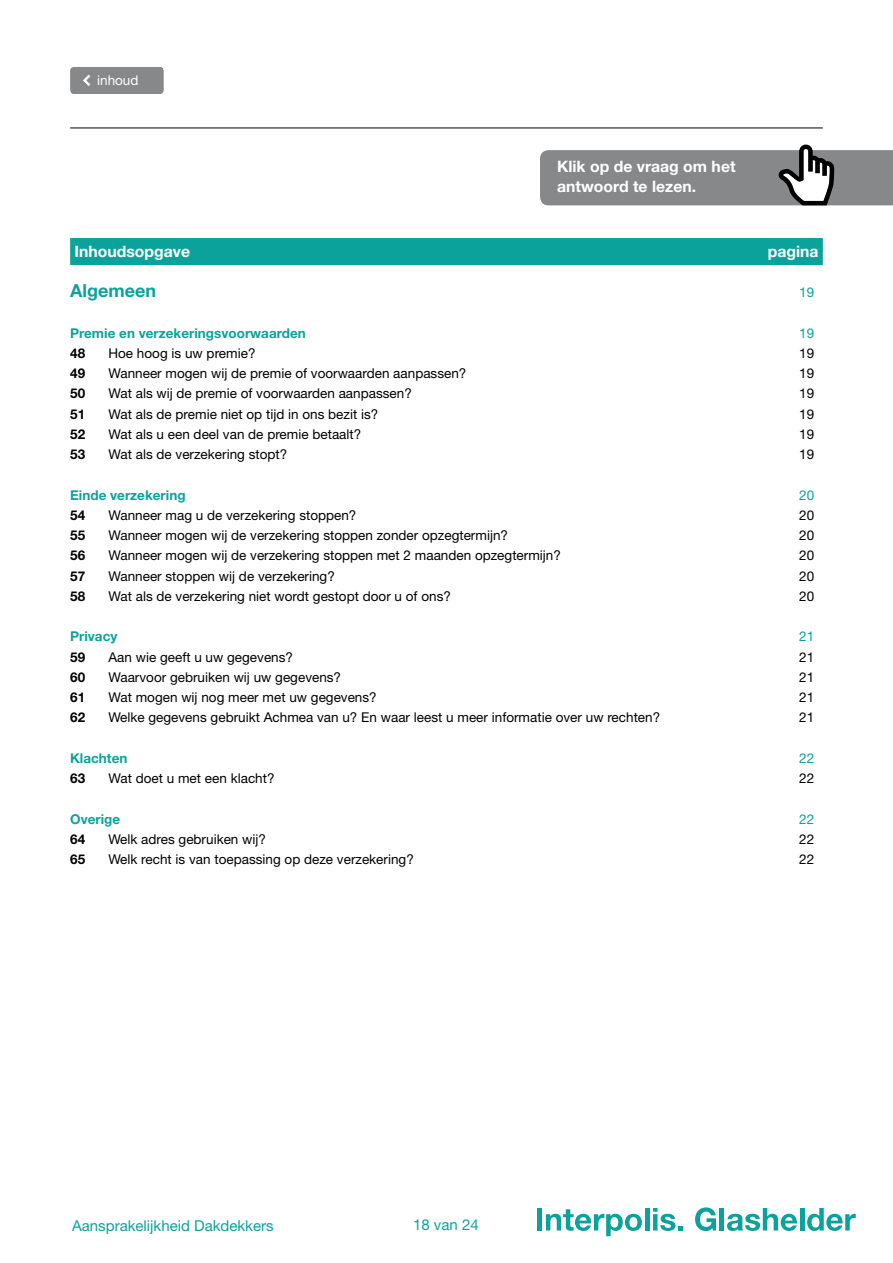
<style>
.page{position:relative;width:893px;height:1263px;background:#fff}
.page>*{position:absolute;margin:0;border:0;box-sizing:border-box;transform-origin:0 0}
.t1{font:700 18px "Helvetica Neue LT Std";color:#0ba29c}
.t2{font:700 15.75px/20.2px "Helvetica Neue LT Std";color:#fff}
.t3{font:15px "Helvetica Neue LT Std";color:#0ba29c}
.t4{font:13.5px "Helvetica Neue LT Std";color:#000}
.t5{font:700 13.5px "Helvetica Neue LT Std";color:#0ba29c}
.t6{font:700 13.5px "Helvetica Neue LT Std";color:#000}
.t7{font:13.5px "Helvetica Neue LT Std";color:#0ba29c}
.t8{font:13.5px "Helvetica Neue LT Std";color:#fff}
</style>
<div class="page">
<hr style="left:70px;top:128px;width:753px;height:1px;background:#000">
<div style="left:537px;top:1208px;width:5px;height:22px;background:#0ba29c"></div>
<svg style="left:546px;top:1209px;width:96px;height:27px"></svg>
<hr style="left:645px;top:1208px;width:4px;height:22px;background:#0ba29c">
<svg style="left:653px;top:1208px;width:30px;height:23px"></svg>
<svg style="left:695px;top:1207px;width:21px;height:24px"></svg>
<hr style="left:720px;top:1208px;width:4px;height:22px;background:#0ba29c">
<svg style="left:727px;top:1208px;width:70px;height:23px"></svg>
<hr style="left:800px;top:1208px;width:4px;height:22px;background:#0ba29c">
<svg style="left:807px;top:1208px;width:49px;height:23px"></svg>
<div style="left:70px;top:67px;width:94px;height:27px;background:#87888a"></div>
<svg style="left:540px;top:145px;width:353px;height:60px;background:#909193"></svg>
<div style="left:70px;top:238px;width:753px;height:27px;background:#0ba29c"></div>
<p class="t8" style="left:97px;top:72px;width:43px">inhoud</p>
<p class="t2" style="left:557px;top:156px;width:180px">Klik op de vraag om het antwoord te lezen.</p>
<p class="t2" style="left:74px;top:240px;width:117px">Inhoudsopgave</p>
<p class="t2" style="left:768px;top:240px;width:52px">pagina</p>
<h1 class="t1" style="left:70px;top:279px;width:88px">Algemeen</h1>
<p class="t7" style="left:799px;top:284px;width:17px">19</p>
<p class="t5" style="left:70px;top:324px;width:237px">Premie en verzekeringsvoorwaarden</p>
<p class="t7" style="left:799px;top:325px;width:17px">19</p>
<p class="t6" style="left:70px;top:345px;width:17px">48</p>
<p class="t4" style="left:108px;top:345px;width:149px">Hoe hoog is uw premie?</p>
<p class="t4" style="left:799px;top:345px;width:17px">19</p>
<p class="t6" style="left:70px;top:365px;width:17px">49</p>
<p class="t4" style="left:108px;top:365px;width:360px">Wanneer mogen wij de premie of voorwaarden aanpassen?</p>
<p class="t4" style="left:799px;top:365px;width:17px">19</p>
<p class="t6" style="left:70px;top:385px;width:17px">50</p>
<p class="t4" style="left:108px;top:385px;width:305px">Wat als wij de premie of voorwaarden aanpassen?</p>
<p class="t4" style="left:799px;top:385px;width:17px">19</p>
<p class="t6" style="left:70px;top:405px;width:17px">51</p>
<p class="t4" style="left:108px;top:406px;width:271px">Wat als de premie niet op tijd in ons bezit is?</p>
<p class="t4" style="left:799px;top:406px;width:17px">19</p>
<p class="t6" style="left:70px;top:426px;width:17px">52</p>
<p class="t4" style="left:108px;top:426px;width:254px">Wat als u een deel van de premie betaalt?</p>
<p class="t4" style="left:799px;top:426px;width:17px">19</p>
<p class="t6" style="left:70px;top:446px;width:17px">53</p>
<p class="t4" style="left:108px;top:446px;width:180px">Wat als de verzekering stopt?</p>
<p class="t4" style="left:799px;top:446px;width:17px">19</p>
<p class="t5" style="left:70px;top:486px;width:117px">Einde verzekering</p>
<p class="t7" style="left:799px;top:487px;width:17px">20</p>
<p class="t6" style="left:70px;top:507px;width:17px">54</p>
<p class="t4" style="left:108px;top:507px;width:250px">Wanneer mag u de verzekering stoppen?</p>
<p class="t4" style="left:799px;top:507px;width:17px">20</p>
<p class="t6" style="left:70px;top:527px;width:17px">55</p>
<p class="t4" style="left:108px;top:527px;width:401px">Wanneer mogen wij de verzekering stoppen zonder opzegtermijn?</p>
<p class="t4" style="left:799px;top:527px;width:17px">20</p>
<p class="t6" style="left:70px;top:547px;width:17px">56</p>
<p class="t4" style="left:108px;top:547px;width:454px">Wanneer mogen wij de verzekering stoppen met 2 maanden opzegtermijn?</p>
<p class="t4" style="left:799px;top:547px;width:17px">20</p>
<p class="t6" style="left:70px;top:567px;width:17px">57</p>
<p class="t4" style="left:108px;top:568px;width:228px">Wanneer stoppen wij de verzekering?</p>
<p class="t4" style="left:799px;top:568px;width:17px">20</p>
<p class="t6" style="left:70px;top:588px;width:17px">58</p>
<p class="t4" style="left:108px;top:588px;width:344px">Wat als de verzekering niet wordt gestopt door u of ons?</p>
<p class="t4" style="left:799px;top:588px;width:17px">20</p>
<p class="t5" style="left:70px;top:628px;width:49px">Privacy</p>
<p class="t7" style="left:799px;top:628px;width:17px">21</p>
<p class="t6" style="left:70px;top:648px;width:17px">59</p>
<p class="t4" style="left:108px;top:649px;width:186px">Aan wie geeft u uw gegevens?</p>
<p class="t4" style="left:799px;top:649px;width:17px">21</p>
<p class="t6" style="left:70px;top:669px;width:17px">60</p>
<p class="t4" style="left:108px;top:669px;width:234px">Waarvoor gebruiken wij uw gegevens?</p>
<p class="t4" style="left:799px;top:669px;width:17px">21</p>
<p class="t6" style="left:70px;top:689px;width:17px">61</p>
<p class="t4" style="left:108px;top:689px;width:270px">Wat mogen wij nog meer met uw gegevens?</p>
<p class="t4" style="left:799px;top:689px;width:17px">21</p>
<p class="t6" style="left:70px;top:709px;width:17px">62</p>
<p class="t4" style="left:108px;top:709px;width:553px">Welke gegevens gebruikt Achmea van u? En waar leest u meer informatie over uw rechten?</p>
<p class="t4" style="left:799px;top:709px;width:17px">21</p>
<p class="t5" style="left:70px;top:750px;width:59px">Klachten</p>
<p class="t7" style="left:799px;top:750px;width:17px">22</p>
<p class="t6" style="left:70px;top:770px;width:17px">63</p>
<p class="t4" style="left:108px;top:770px;width:168px">Wat doet u met een klacht?</p>
<p class="t4" style="left:799px;top:770px;width:17px">22</p>
<p class="t5" style="left:70px;top:810px;width:52px">Overige</p>
<p class="t7" style="left:799px;top:811px;width:17px">22</p>
<p class="t6" style="left:70px;top:831px;width:17px">64</p>
<p class="t4" style="left:108px;top:831px;width:159px">Welk adres gebruiken wij?</p>
<p class="t4" style="left:799px;top:831px;width:17px">22</p>
<p class="t6" style="left:70px;top:851px;width:17px">65</p>
<p class="t4" style="left:108px;top:851px;width:307px">Welk recht is van toepassing op deze verzekering?</p>
<p class="t4" style="left:799px;top:851px;width:17px">22</p>
<p class="t3" style="left:72px;top:1216px;width:203px">Aansprakelijkheid Dakdekkers</p>
<p class="t3" style="left:413px;top:1216px;width:67px">18 van 24</p>
</div>
